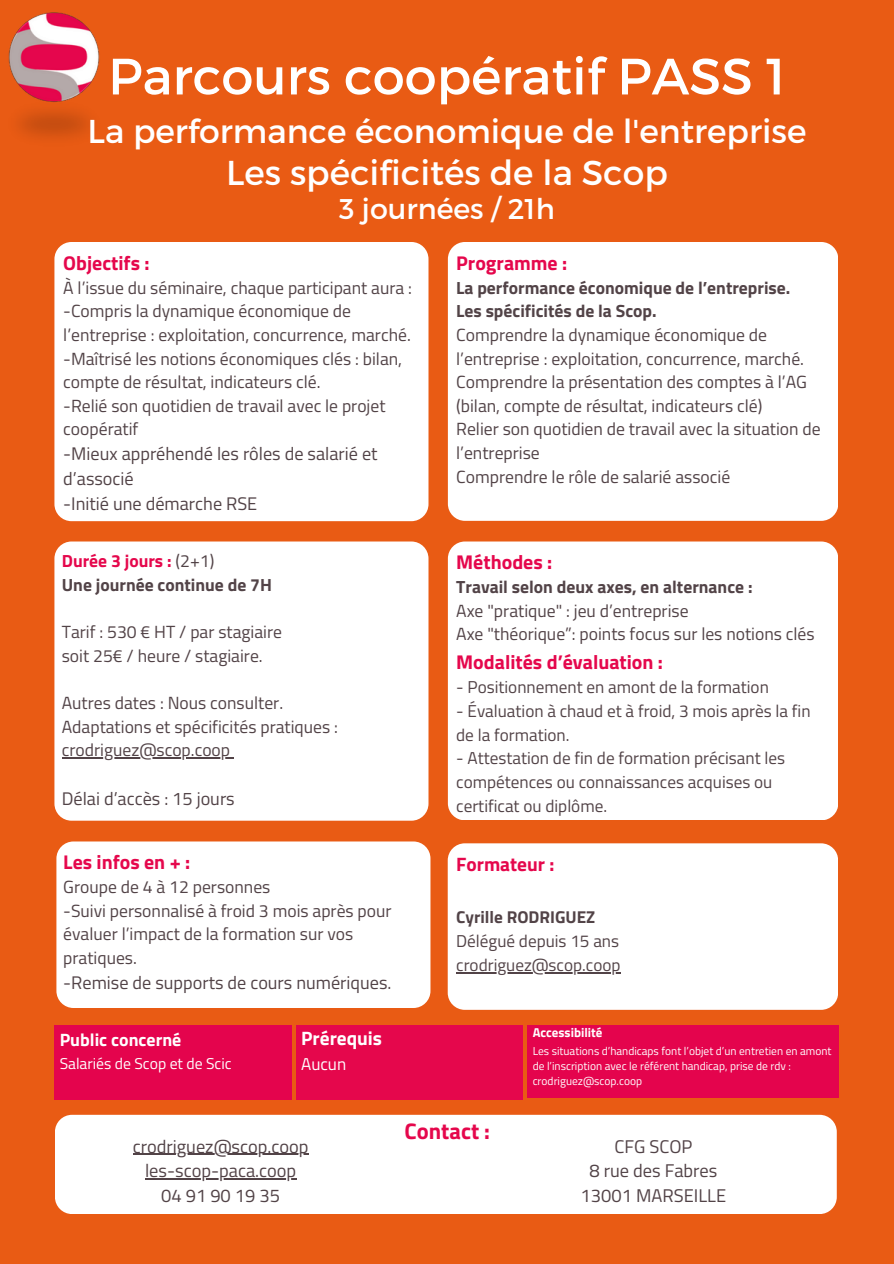
<style>
.page{position:relative;width:894px;height:1264px;background:#fff}
.page>*{position:absolute;margin:0;border:0;box-sizing:border-box;transform-origin:0 0}
.t1{font:51px "Montserrat";color:#fff}
.t2{font:34.5px "Montserrat";color:#fff}
.t3{font:33px "Montserrat";color:#fff}
.t4{font:28.5px "Montserrat";color:#fff}
.t5{font:700 22.5px "Titillium Web";color:#e5074c}
.t6{font:700 19.95px "Titillium Web";color:#e5074c}
.t7{font:700 19.8px "Titillium Web";color:#e5074c}
.t8{font:700 19.35px "Titillium Web";color:#e5074c}
.t9{font:700 19.35px "Titillium Web";color:#fff}
.t10{font:18.3px/24.8px "Titillium Web";color:#524347;text-align:center}
.t11{font:18.15px/24.8px "Titillium Web";color:#524347}
.t12{font:700 17.85px "Titillium Web";color:#fff}
.t13{font:17.55px/23.7px "Titillium Web";color:#524347}
.t14{font:700 17.55px/23.7px "Titillium Web";color:#524347}
.t15{font:17.1px/23.7px "Titillium Web";color:#524347}
.t16{font:17.1px "Titillium Web";color:#fff}
.t17{font:15.6px "Titillium Web";color:#fff}
.t18{font:700 12.9px "Titillium Web";color:#fff}
.t19{font:11.4px/15.1px "Titillium Web";color:#fff}
.s1{color:#e5074c}
.s2{font-weight:400}
.s3{font-weight:700}
</style>
<div class="page">
<div style="left:0;top:0;width:893px;height:1263px;background:#e95b14"></div>
<div style="left:54px;top:242px;width:374px;height:279px;background:#fff;border-radius:17px"></div>
<div style="left:54px;top:1024px;width:238px;height:75px;background:#e4044d"></div>
<div style="left:296px;top:1024px;width:227px;height:75px;background:#e5074c"></div>
<div style="left:448px;top:242px;width:389px;height:279px;background:#fff;border-radius:17px"></div>
<div style="left:54px;top:541px;width:374px;height:279px;background:#fff;border-radius:17px"></div>
<hr style="left:62px;top:757px;width:168px;height:1px;background:#524347">
<div style="left:448px;top:541px;width:389px;height:279px;background:#fff;border-radius:17px"></div>
<div style="left:56px;top:841px;width:374px;height:167px;background:#fff;border-radius:17px"></div>
<div style="left:447px;top:843px;width:390px;height:166px;background:#fff;border-radius:17px"></div>
<hr style="left:456px;top:972px;width:164px;height:1px;background:#524347">
<div style="left:55px;top:1114px;width:781px;height:99px;background:#fff;border-radius:17px"></div>
<img style="left:8px;top:13px;width:92px;height:125px">
<hr style="left:133px;top:1153px;width:175px;height:1px;background:#524347">
<hr style="left:145px;top:1178px;width:151px;height:1px;background:#524347">
<div style="left:526px;top:1024px;width:311px;height:73px;background:#e4044d"></div>
<h5 class="t1" style="left:108px;top:43px;width:678px">Parcours coopératif PASS 1</h5>
<h5 class="t3" style="left:87px;top:110px;width:720px">La performance économique de l'entreprise</h5>
<h5 class="t2" style="left:226px;top:150px;width:443px">Les spécificités de la Scop</h5>
<h5 class="t4" style="left:339px;top:191px;width:217px">3 journées / 21h</h5>
<p class="t7" style="left:63px;top:247px;width:88px">Objectifs :</p>
<p class="t13" style="left:63px;top:275px;width:350px">À l’issue du séminaire, chaque participant aura : -Compris la dynamique économique de l’entreprise : exploitation, concurrence, marché. -Maîtrisé les notions économiques clés : bilan, compte de résultat, indicateurs clé.<br>-Relié son quotidien de travail avec le projet coopératif</p>
<p class="t11" style="left:63px;top:441px;width:316px">-Mieux appréhendé les rôles de salarié et d’associé</p>
<h1 class="t11" style="left:63px;top:490px;width:195px">-Initié une démarche RSE</h1>
<h4 class="t14" style="left:62px;top:549px;width:211px"><span class="s1">Durée 3 jours :</span> <span class="s2">(2+1)<br></span>Une journée continue de 7H</h4>
<h4 class="t13" style="left:62px;top:619px;width:222px">Tarif : 530 € HT / par stagiaire soit 25€ / heure / stagiaire.</h4>
<h4 class="t13" style="left:62px;top:690px;width:277px">Autres dates : Nous consulter.<br>Adaptations et spécificités pratiques :</h4>
<p class="t13" style="left:62px;top:738px;width:170px">crodriguez@scop.coop</p>
<p class="t11" style="left:62px;top:785px;width:174px">Délai d’accès : 15 jours</p>
<h4 class="t7" style="left:63px;top:847px;width:128px">Les infos en + :</h4>
<h4 class="t13" style="left:63px;top:874px;width:330px">Groupe de 4 à 12 personnes<br>-Suivi personnalisé à froid 3 mois après pour évaluer l’impact de la formation sur vos pratiques.</h4>
<p class="t11" style="left:63px;top:969px;width:329px">-Remise de supports de cours numériques.</p>
<h4 class="t12" style="left:60px;top:1025px;width:123px">Public concerné</h4>
<h4 class="t17" style="left:60px;top:1050px;width:173px">Salariés de Scop et de Scic</h4>
<p class="t9" style="left:301px;top:1023px;width:82px">Prérequis</p>
<p class="t16" style="left:301px;top:1050px;width:47px">Aucun</p>
<h4 class="t6" style="left:456px;top:247px;width:112px">Programme :</h4>
<h4 class="t13" style="left:456px;top:275px;width:366px"><span class="s3">La performance économique de l’entreprise.<br>Les spécificités de la Scop.<br></span>Comprendre la dynamique économique de l’entreprise : exploitation, concurrence, marché.<br>Comprendre la présentation des comptes à l’AG (bilan, compte de résultat, indicateurs clé)<br>Relier son quotidien de travail avec la situation de l’entreprise</h4>
<p class="t13" style="left:456px;top:464px;width:275px">Comprendre le rôle de salarié associé</p>
<h5 class="t6" style="left:456px;top:547px;width:98px">Méthodes :</h5>
<h5 class="t13" style="left:456px;top:574px;width:360px"><span class="s3">Travail selon deux axes, en alternance :<br></span>Axe "pratique" : jeu d’entreprise<br>Axe "théorique”: points focus sur les notions clés</h5>
<h5 class="t6" style="left:456px;top:646px;width:208px">Modalités d’évaluation :</h5>
<h5 class="t15" style="left:456px;top:675px;width:314px">- Positionnement en amont de la formation</h5>
<h5 class="t15" style="left:456px;top:698px;width:356px">- Évaluation à chaud et à froid, 3 mois après la fin de la formation.</h5>
<p class="t15" style="left:456px;top:746px;width:330px">- Attestation de fin de formation précisant les compétences ou connaissances acquises ou certificat ou diplôme.</p>
<h4 class="t8" style="left:456px;top:849px;width:100px">Formateur :</h4>
<p class="t15" style="left:456px;top:904px;width:164px"><span class="s3">Cyrille RODRIGUEZ<br></span>Délégué depuis 15 ans</p>
<h3 class="t15" style="left:456px;top:953px;width:166px">crodriguez@scop.coop</h3>
<p class="t18" style="left:532px;top:1022px;width:71px">Accessibilité</p>
<p class="t19" style="left:532px;top:1042px;width:300px">Les situations d’handicaps font l’objet d’un entretien en amont de l’inscription avec le référent handicap, prise de rdv : crodriguez@scop.coop</p>
<h2 class="t10" style="left:133px;top:1133px;width:177px">crodriguez@scop.coop</h2>
<h4 class="t10" style="left:145px;top:1158px;width:153px">les-scop-paca.coop<br>04 91 90 19 35</h4>
<p class="t5" style="left:404px;top:1113px;width:87px">Contact :</p>
<p class="t10" style="left:589px;top:1133px;width:129px">CFG SCOP<br>8 rue des Fabres</p>
<h4 class="t10" style="left:580px;top:1182px;width:147px">13001 MARSEILLE</h4>
</div>
